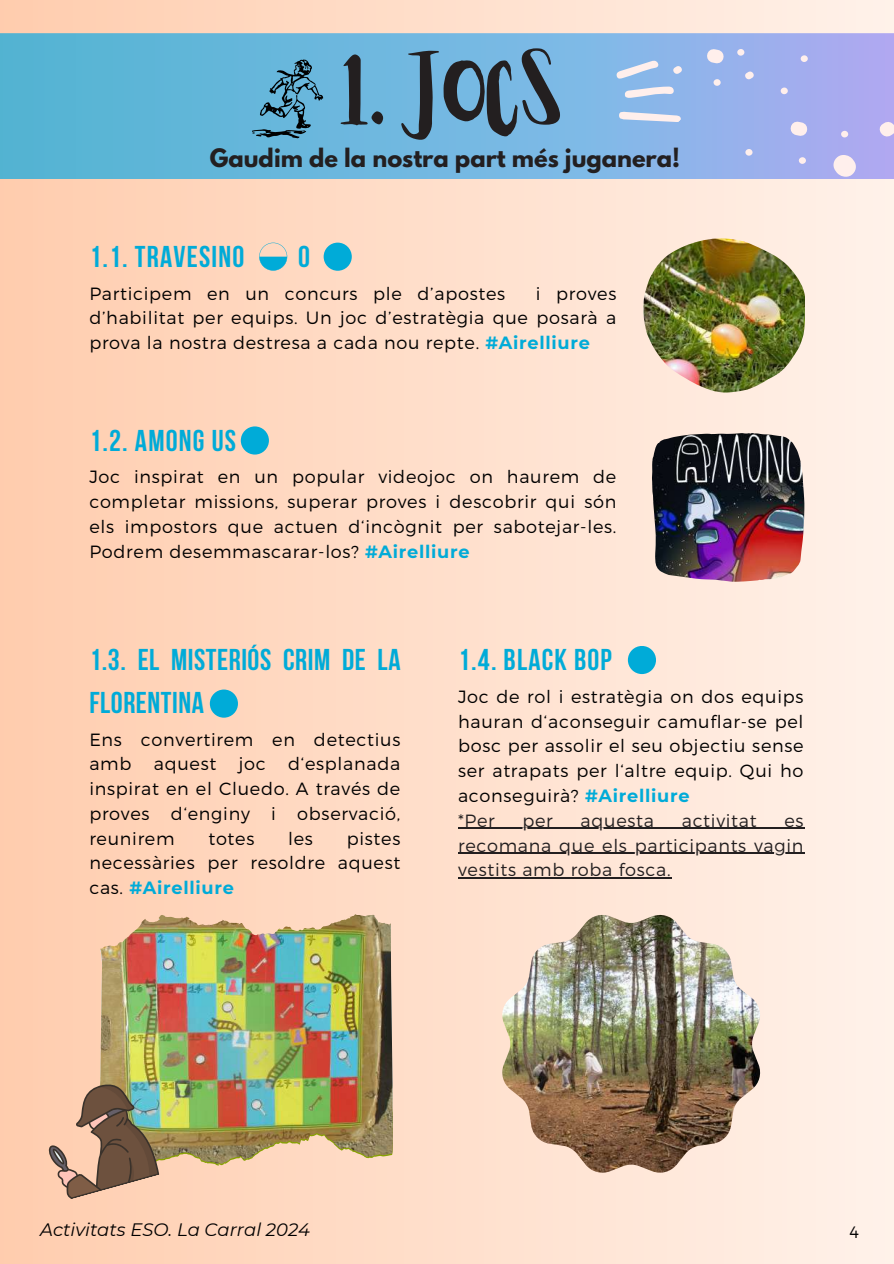
<style>
.page{position:relative;width:894px;height:1264px;background:#fff}
.page>*{position:absolute;margin:0;border:0;box-sizing:border-box;transform-origin:0 0}
.t1{font:81.6px "Aloja Extended";color:#231f20}
.t2{font:700 30px/42.8px "Bebas Neue";letter-spacing:.02em;color:#00abd8}
.t3{font:700 30px "Bebas Neue";letter-spacing:.04em;color:#00abd8}
.t4{font:700 22.5px "League Spartan";color:#231f20}
.t5{font:italic 18px "Montserrat";color:#000}
.t6{font:300 17.7px/24.8px "Montserrat";letter-spacing:.04em;color:#000;text-align:justify}
.t7{font:300 17.7px/24.8px "Montserrat";letter-spacing:.04em;color:#231f20;text-align:justify}
.t8{font:300 16.5px "Montserrat";color:#000}
.s1{font-weight:700;color:#00abd8}
.s2{color:#231f20}
</style>
<div class="page">
<div style="left:0;top:0;width:893px;height:1263px;background:linear-gradient(to right,#fbcaaa,#fff2eb)"></div>
<svg style="left:0;top:33px;width:893px;height:145px;background:#6cb6dd"></svg>
<img style="left:651px;top:433px;width:153px;height:148px">
<svg style="left:252px;top:58px;width:71px;height:81px;background:#5494b2"></svg>
<svg style="left:613px;top:47px;width:280px;height:131px;background:#a0b3ec"></svg>
<div style="left:323px;top:243px;width:28px;height:28px;background:#00abd8;border-radius:50%"></div>
<img style="left:643px;top:238px;width:161px;height:154px">
<img style="left:502px;top:914px;width:257px;height:258px">
<div style="left:210px;top:689px;width:28px;height:28px;background:#00abd8;border-radius:50%"></div>
<hr style="left:458px;top:827px;width:346px;height:2px;background:#231f20">
<hr style="left:458px;top:852px;width:346px;height:1px;background:#231f20">
<hr style="left:458px;top:877px;width:213px;height:1px;background:#231f20">
<svg style="left:259px;top:243px;width:28px;height:28px"></svg>
<div style="left:241px;top:426px;width:28px;height:28px;background:#00abd8;border-radius:50%"></div>
<div style="left:627px;top:646px;width:28px;height:28px;background:#00abd8;border-radius:50%"></div>
<img style="left:166px;top:914px;width:227px;height:221px">
<svg style="left:34px;top:1074px;width:127px;height:127px;background:#b59b83"></svg>
<h1 class="t1" style="left:340px;top:56px;width:229px">1. JOCS</h1>
<p class="t4" style="left:210px;top:146px;width:471px">Gaudim de la nostra part més juganera!</p>
<h2 class="t3" style="left:89px;top:244px;width:156px">1.1. TRAVESINO</h2>
<h2 class="t2" style="left:298px;top:238px;width:13px">O</h2>
<p class="t6" style="left:89px;top:280px;width:417px">Participem en un concurs ple d’apostes</p>
<p class="t6" style="left:89px;top:280px;width:528px;text-indent:446px">i proves d’habilitat per equips. Un joc d’estratègia que posarà a prova la nostra destresa a cada nou repte. <span class="s1">#Airelliure</span></p>
<h2 class="t2" style="left:89px;top:422px;width:148px">1.2. AMONG US</h2>
<p class="t6" style="left:89px;top:464px;width:528px">Joc inspirat en un popular videojoc on haurem de completar missions, superar proves i descobrir qui són els impostors que actuen d‘incògnit per sabotejar-les.<br>Podrem desemmascarar-los? <span class="s1">#Airelliure</span></p>
<h2 class="t2" style="left:89px;top:641px;width:312px">1.3. EL MISTERIÓS CRIM DE LA<br>FLORENTINA</h2>
<p class="t6" style="left:89px;top:726px;width:312px">Ens convertirem en detectius amb</p>
<p class="t6" style="left:89px;top:751px;width:312px;text-indent:199px">d‘esplanada inspirat en el Cluedo. A través de proves d‘enginy i observació, reunirem</p>
<p class="t6" style="left:154px;top:751px;width:64px">aquest</p>
<p class="t6" style="left:239px;top:751px;width:28px">joc</p>
<p class="t6" style="left:208px;top:825px;width:47px">totes</p>
<p class="t6" style="left:288px;top:825px;width:26px">les</p>
<p class="t6" style="left:89px;top:825px;width:312px;text-indent:257px">pistes necessàries per resoldre aquest cas. <span class="s1">#Airelliure</span></p>
<h2 class="t3" style="left:458px;top:647px;width:155px">1.4. BLACK BOP</h2>
<p class="t6" style="left:458px;top:683px;width:347px;text-align:left">Joc de rol i estratègia on dos equips hauran d‘aconseguir camuflar-se pel bosc per assolir el seu objectiu sense ser atrapats per l‘altre equip. Qui ho aconseguirà? <span class="s1">#Airelliure<br></span><span class="s2">*Per</span></p>
<p class="t7" style="left:522px;top:807px;width:32px">per</p>
<p class="t7" style="left:580px;top:807px;width:75px">aquesta</p>
<p class="t7" style="left:681px;top:807px;width:76px">activitat</p>
<p class="t7" style="left:458px;top:807px;width:347px;text-indent:326px">es recomana que els participants vagin vestits amb roba fosca.</p>
<p class="t5" style="left:40px;top:1218px;width:271px">Activitats ESO. La Carral 2024</p>
<p class="t8" style="left:849px;top:1221px;width:11px">4</p>
</div>
